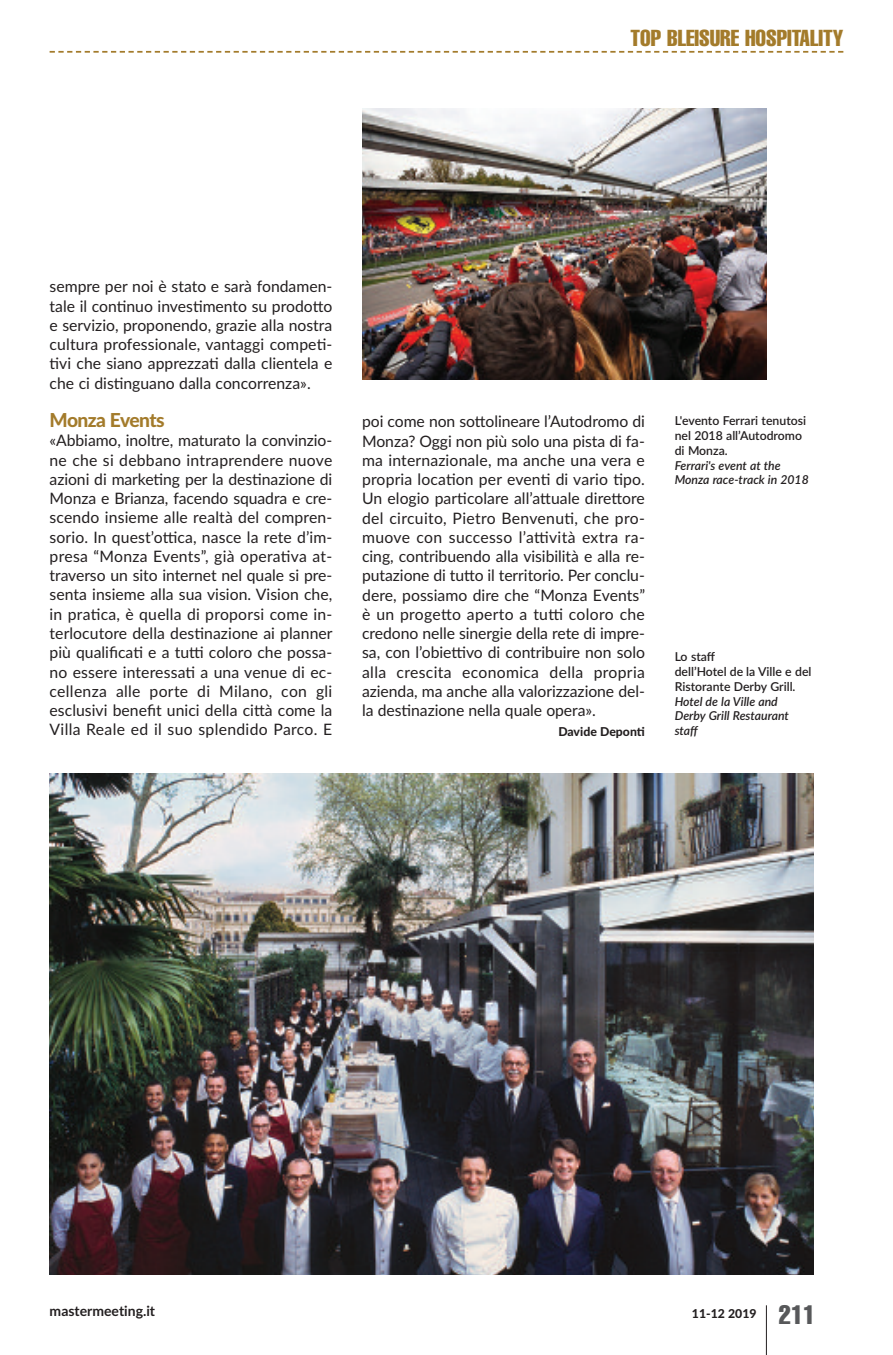
<style>
.page{position:relative;width:893px;height:1355px;background:#fff}
.page>*{position:absolute;margin:0;border:0;box-sizing:border-box;transform-origin:0 0}
.t1{font:extra-condensed 22.75px "Helvetica";color:#a37b2b}
.t2{font:800 19.25px "Lato";letter-spacing:-.03em;color:#a37b2b}
.t3{font:15.75px/19.2px "Lato";color:#231f20;text-align:justify}
.t4{font:700 14px "Lato";color:#231f20}
.t5{font:600 12.25px/14.9px "Lato";color:#231f20}
.t6{font:italic 600 12.25px/14.9px "Lato";color:#231f20}
.t7{font:800 12.25px "Lato";color:#231f20}
.s1{font-family:"Helvetica";font-weight:400;font-stretch:extra-condensed;font-size:26.25px;color:#57585a}
</style>
<div class="page">
<hr style="left:766px;top:1305px;width:1px;height:49px;background:#231f20">
<svg style="left:50px;top:51px;width:793px;height:2px"></svg>
<img style="left:362px;top:108px;width:405px;height:271px">
<img style="left:50px;top:773px;width:764px;height:501px">
<h1 class="t1" style="left:630px;top:30px;width:214px">TOP BLEISURE HOSPITALITY</h1>
<p class="t3" style="left:50px;top:277px;width:284px">sempre per noi è stato e sarà fondamen&shy;tale il continuo investimento su prodotto e servizio, proponendo, grazie alla nostra cultura professionale, vantaggi competi&shy;tivi che siano apprezzati dalla clientela e che ci distinguano dalla concorrenza».</p>
<p class="t2" style="left:50px;top:409px;width:117px">Monza Events</p>
<p class="t3" style="left:50px;top:431px;width:285px">«Abbiamo, inoltre, maturato la convinzio&shy;ne che si debbano intraprendere nuove azioni di marketing per la destinazione di Monza e Brianza, facendo squadra e cre&shy;scendo insieme alle realtà del compren&shy;sorio. In quest’ottica, nasce la rete d’im&shy;presa “Monza Events”, già operativa at&shy;traverso un sito internet nel quale si pre&shy;senta insieme alla sua vision. Vision che, in pratica, è quella di proporsi come in&shy;terlocutore della destinazione ai planner più qualificati e a tutti coloro che possa&shy;no essere interessati a una venue di ec&shy;cellenza alle porte di Milano, con gli esclusivi benefit unici della città come la Villa Reale ed il suo splendido Parco. E</p>
<p class="t3" style="left:362px;top:412px;width:284px">poi come non sottolineare l’Autodromo di Monza? Oggi non più solo una pista di fa&shy;ma internazionale, ma anche una vera e propria location per eventi di vario tipo.<br>Un elogio particolare all’attuale direttore del circuito, Pietro Benvenuti, che pro&shy;muove con successo l’attività extra ra&shy;cing, contribuendo alla visibilità e alla re&shy;putazione di tutto il territorio. Per conclu&shy;dere, possiamo dire che “Monza Events” è un progetto aperto a tutti coloro che credono nelle sinergie della rete di impre&shy;sa, con l’obiettivo di contribuire non solo alla crescita economica della propria azienda, ma anche alla valorizzazione del&shy;la destinazione nella quale opera».</p>
<p class="t7" style="left:558px;top:724px;width:88px">Davide Deponti</p>
<p class="t5" style="left:675px;top:413px;width:133px">L'evento Ferrari tenutosi nel 2018 all’Autodromo di Monza.</p>
<p class="t6" style="left:675px;top:458px;width:136px">Ferrari's event at the<br>Monza race-track in 2018</p>
<p class="t5" style="left:675px;top:649px;width:138px">Lo staff<br>dell’Hotel de la Ville e del<br>Ristorante Derby Grill.</p>
<p class="t6" style="left:675px;top:693px;width:116px">Hotel de la Ville and<br>Derby Grill Restaurant staff</p>
<p class="t4" style="left:50px;top:1302px;width:107px">mastermeeting.it</p>
<p class="t7" style="left:692px;top:1306px;width:125px">11-12 2019 <span class="s1">211</span></p>
</div>
